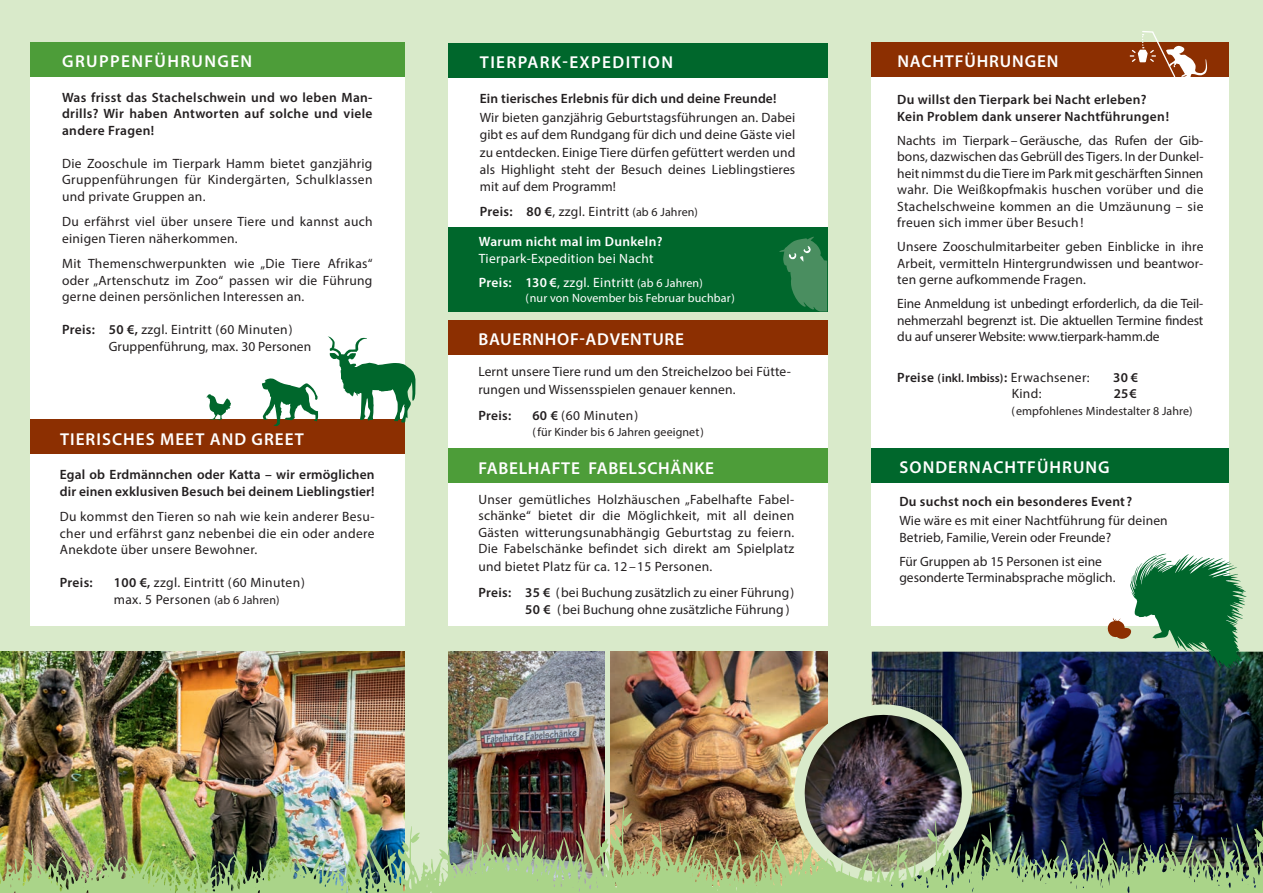
<style>
.page{position:relative;width:1263px;height:893px;background:#d9eaca}
.page>*{position:absolute;margin:0;border:0;box-sizing:border-box;transform-origin:0 0}
.t1{font:600 17.25px "Myriad Pro";letter-spacing:.06em;color:#fff}
.t2{font:600 17.25px "Myriad Pro";letter-spacing:.04em;color:#fff}
.t3{font:600 17.25px "Myriad Pro";letter-spacing:.08em;color:#fff}
.t4{font:13.5px/16.5px "Myriad Pro";letter-spacing:.01em;color:#231f20;text-align:justify}
.t5{font:600 13.5px/16.5px "Myriad Pro";letter-spacing:.015em;color:#231f20}
.t6{font:13.5px/24px "Myriad Pro";letter-spacing:.02em;color:#fff}
.t7{font:600 13.5px "Myriad Pro";letter-spacing:.025em;color:#fff}
.t8{font:12px "Myriad Pro";letter-spacing:.01em;color:#231f20}
.t9{font:12px "Myriad Pro";letter-spacing:.01em;color:#fff}
.t10{font:600 12px "Myriad Pro";color:#231f20}
.s1{font-weight:600}
.s2{font-size:12px}
.s3{font-size:13.5px}
.s4{font-weight:400;font-size:13.5px}
</style>
<div class="page">
<img style="left:0;top:652px;width:405px;height:174px">
<img style="left:611px;top:652px;width:216px;height:153px">
<img style="left:448px;top:652px;width:156px;height:174px">
<div style="left:30px;top:43px;width:375px;height:408px;background:#fff"></div>
<div style="left:30px;top:43px;width:375px;height:34px;background:#4d9d39"></div>
<div style="left:448px;top:44px;width:379px;height:582px;background:#fff"></div>
<div style="left:448px;top:44px;width:379px;height:34px;background:#00672c"></div>
<div style="left:30px;top:441px;width:375px;height:185px;background:#fff"></div>
<img style="left:872px;top:652px;width:391px;height:153px">
<div style="left:872px;top:43px;width:357px;height:583px;background:#fff"></div>
<div style="left:872px;top:449px;width:357px;height:34px;background:#00672c"></div>
<div style="left:872px;top:43px;width:357px;height:34px;background:#8c2f01"></div>
<svg style="left:1130px;top:31px;width:77px;height:46px"></svg>
<div style="left:30px;top:420px;width:375px;height:34px;background:#8c2f01"></div>
<div style="left:448px;top:449px;width:379px;height:34px;background:#4d9d39"></div>
<div style="left:448px;top:311px;width:379px;height:9px;background:#d9eaca"></div>
<div style="left:448px;top:320px;width:379px;height:34px;background:#8c2f01"></div>
<svg style="left:206px;top:394px;width:25px;height:26px"></svg>
<svg style="left:328px;top:336px;width:88px;height:86px"></svg>
<svg style="left:262px;top:378px;width:56px;height:48px"></svg>
<img style="left:468px;top:805px;width:795px;height:15px">
<svg style="left:1105px;top:554px;width:141px;height:116px"></svg>
<img style="left:786px;top:696px;width:194px;height:124px">
<div style="left:448px;top:227px;width:379px;height:84px;background:#00672c"></div>
<svg style="left:779px;top:237px;width:48px;height:74px"></svg>
<img style="left:460px;top:820px;width:803px;height:73px">
<img style="left:0;top:826px;width:471px;height:67px">
<p class="t3" style="left:62px;top:50px;width:192px">GRUPPENFÜHRUNGEN</p>
<p class="t5" style="left:62px;top:89px;width:312px;text-align:justify">Was frisst das Stachelschwein und wo leben Man&shy;drills? Wir haben Antworten auf solche und viele andere Fragen!</p>
<p class="t4" style="left:62px;top:155px;width:312px">Die Zooschule im Tierpark Hamm bietet ganzjährig Gruppenführungen für Kindergärten, Schulklassen und private Gruppen an.</p>
<p class="t4" style="left:62px;top:213px;width:312px">Du erfährst viel über unsere Tiere und kannst auch einigen Tieren näherkommen.</p>
<p class="t4" style="left:62px;top:255px;width:312px">Mit Themenschwerpunkten wie „Die Tiere Afrikas“ oder „Artenschutz im Zoo“ passen wir die Führung gerne deinen persönlichen Interessen an.</p>
<p class="t4" style="left:109px;top:321px;width:204px;text-indent:-47px"><span class="s1">Preis: 50 €,</span> zzgl. Eintritt (60 Minuten)<br>Gruppenführung, max. 30 Personen</p>
<p class="t1" style="left:60px;top:428px;width:245px">TIERISCHES MEET AND GREET</p>
<p class="t5" style="left:60px;top:466px;width:316px">Egal ob Erdmännchen oder Katta – wir ermöglichen dir einen exklusiven Besuch bei deinem Lieblingstier!</p>
<p class="t4" style="left:60px;top:508px;width:316px">Du kommst den Tieren so nah wie kein anderer Besu&shy;cher und erfährst ganz nebenbei die ein oder andere Anekdote über unsere Bewohner.</p>
<p class="t5" style="left:60px;top:574px;width:34px">Preis:</p>
<p class="t4" style="left:114px;top:574px;width:193px;line-height:17.2px"><span class="s1">100 €,</span> zzgl. Eintritt (60 Minuten) max. 5 Personen <span class="s2">(ab 6 Jahren)</span></p>
<p class="t3" style="left:480px;top:51px;width:195px">TIERPARK-EXPEDITION</p>
<p class="t5" style="left:480px;top:90px;width:298px">Ein tierisches Erlebnis für dich und deine Freunde!</p>
<p class="t4" style="left:480px;top:109px;width:317px;line-height:17.2px">Wir bieten ganzjährig Geburtstagsführungen an. Dabei gibt es auf dem Rundgang für dich und deine Gäste viel zu entdecken. Einige Tiere dürfen gefüttert werden und als Highlight steht der Besuch deines Lieblingstieres mit auf dem Programm!</p>
<p class="t4" style="left:480px;top:203px;width:220px"><span class="s1">Preis: 80 €</span>, zzgl. Eintritt <span class="s2">(ab 6 Jahren)</span></p>
<p class="t7" style="left:479px;top:233px;width:185px">Warum nicht mal im Dunkeln?</p>
<p class="t6" style="left:479px;top:246px;width:225px">Tierpark-Expedition bei Nacht<br><span class="s1">Preis: 130 €</span>, zzgl. Eintritt <span class="s2">(ab 6 Jahren)</span></p>
<p class="t9" style="left:526px;top:290px;width:211px">( nur von November bis Februar buchbar )</p>
<p class="t2" style="left:479px;top:328px;width:207px">BAUERNHOF-ADVENTURE</p>
<p class="t4" style="left:478px;top:362px;width:314px;line-height:18px">Lernt unsere Tiere rund um den Streichelzoo bei Fütte&shy;rungen und Wissensspielen genauer kennen.</p>
<p class="t5" style="left:478px;top:406px;width:34px">Preis:</p>
<p class="t4" style="left:532px;top:406px;width:108px"><span class="s1">60 €</span> (60 Minuten)</p>
<p class="t8" style="left:532px;top:425px;width:173px">( für Kinder bis 6 Jahren geeignet)</p>
<p class="t2" style="left:479px;top:457px;width:237px">FABELHAFTE FABELSCHÄNKE</p>
<p class="t4" style="left:478px;top:491px;width:317px">Unser gemütliches Holzhäuschen „Fabelhafte Fabel&shy;schänke“ bietet dir die Möglichkeit, mit all deinen Gästen witterungsunabhängig Geburtstag zu feiern.<br>Die Fabelschänke befindet sich direkt am Spielplatz und bietet Platz für ca. 12 – 15 Personen.</p>
<p class="t4" style="left:525px;top:583px;width:271px;line-height:17.2px;text-indent:-47px"><span class="s1">Preis: 35 €</span> (bei Buchung zusätzlich zu einer Führung)<br><span class="s1">50 €</span> (bei Buchung ohne zusätzliche Führung )</p>
<p class="t1" style="left:897px;top:50px;width:163px">NACHTFÜHRUNGEN</p>
<p class="t5" style="left:897px;top:91px;width:273px">Du willst den Tierpark bei Nacht erleben?<br>Kein Problem dank unserer Nachtführungen!</p>
<p class="t4" style="left:897px;top:132px;width:308px">Nachts im Tierpark – Geräusche, das Rufen der Gib&shy;bons, dazwischen das Gebrüll des Tigers. In der Dunkel&shy;heit nimmst du die Tiere im Park mit geschärften Sinnen wahr. Die Weißkopfmakis huschen vorüber und die Stachelschweine kommen an die Umzäunung – sie freuen sich immer über Besuch !</p>
<p class="t4" style="left:897px;top:238px;width:308px">Unsere Zooschulmitarbeiter geben Einblicke in ihre Arbeit, vermitteln Hintergrundwissen und beantwor&shy;ten gerne aufkommende Fragen.</p>
<p class="t4" style="left:897px;top:295px;width:308px">Eine Anmeldung ist unbedingt erforderlich, da die Teil&shy;nehmerzahl begrenzt ist. Die aktuellen Termine findest du auf unserer Website: www.tierpark-hamm.de</p>
<p class="t10" style="left:897px;top:370px;width:194px"><span class="s3">Preise</span> ( inkl. Imbiss)<span class="s3">:</span> <span class="s4">Erwachsener:</span></p>
<p class="t5" style="left:1113px;top:368px;width:26px">30 €</p>
<p class="t4" style="left:1012px;top:385px;width:31px">Kind:</p>
<p class="t5" style="left:1114px;top:385px;width:25px">25€</p>
<p class="t8" style="left:1011px;top:403px;width:183px">(empfohlenes Mindestalter 8 Jahre)</p>
<p class="t1" style="left:899px;top:456px;width:212px">SONDERNACHTFÜHRUNG</p>
<p class="t5" style="left:899px;top:493px;width:234px">Du suchst noch ein besonderes Event?</p>
<p class="t4" style="left:899px;top:512px;width:270px">Wie wäre es mit einer Nachtführung für deinen<br>Betrieb, Familie, Verein oder Freunde?</p>
<p class="t4" style="left:899px;top:553px;width:218px">Für Gruppen ab 15 Personen ist eine gesonderte Terminabsprache möglich.</p>
</div>
